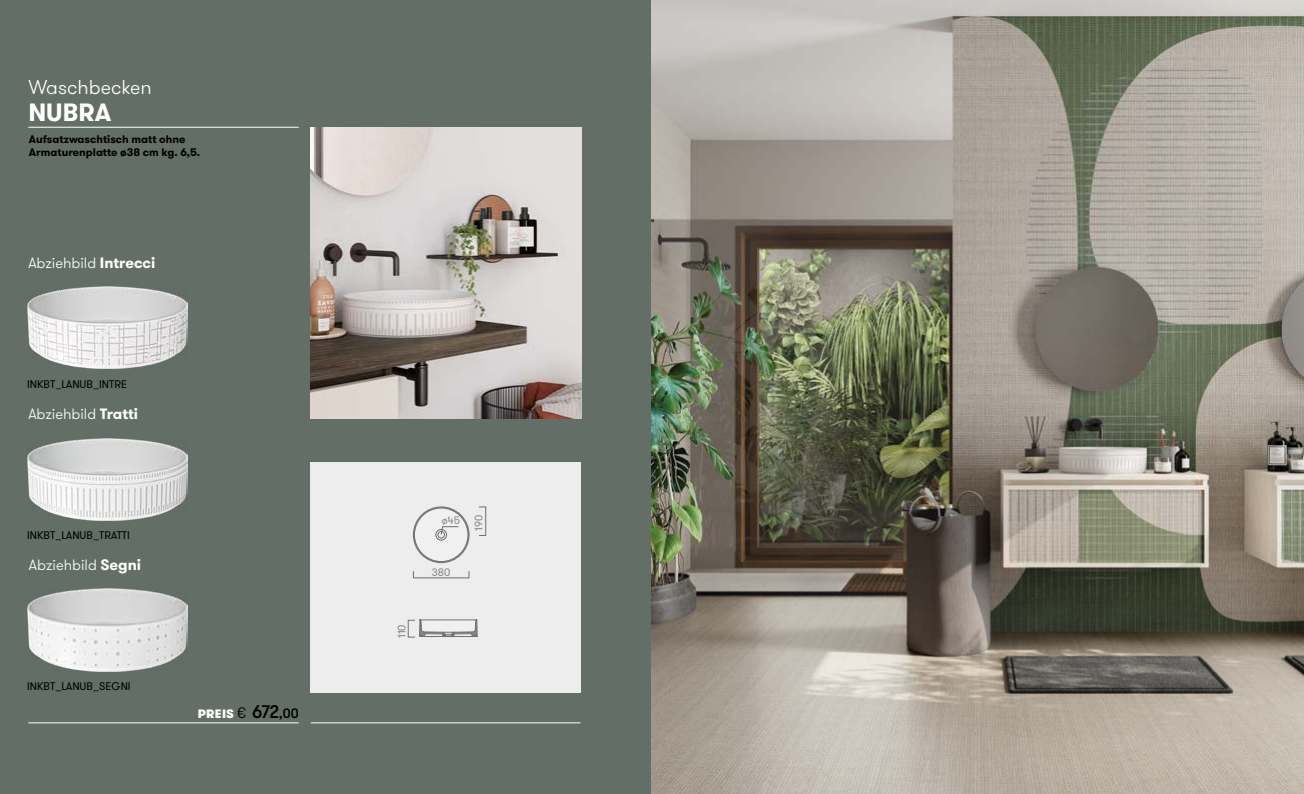
<style>
.page{position:relative;width:1304px;height:794px;background:#fff}
.page>*{position:absolute;margin:0;border:0;box-sizing:border-box;transform-origin:0 0}
.t1{font:700 25px "GT Walsheim";color:#fff}
.t2{font:300 20px "GT Walsheim";color:#fff}
.t3{font:300 15px "GT Walsheim";color:#fff}
.t4{font:900 12.2px "GT Walsheim";letter-spacing:.02em;color:#fff}
.t5{font:11px "GT Walsheim";color:#000}
.t6{font:700 11px/13.2px "GT Walsheim";color:#000}
.t7{font:10.7px "GT Walsheim";color:#878787}
.s1{font-weight:700}
.s2{font-weight:300;font-size:15.2px;color:#000}
.s3{font-weight:500;font-size:18.2px;color:#000}
.s4{font-weight:500;font-size:13.7px;color:#000}
</style>
<div class="page">
<div style="left:0;top:0;width:652px;height:794px;background:#626e66"></div>
<div style="left:311px;top:462px;width:270px;height:231px;background:#ededed"></div>
<img style="left:28px;top:589px;width:160px;height:82px">
<img style="left:28px;top:286px;width:160px;height:83px">
<img style="left:28px;top:438px;width:160px;height:82px">
<hr style="left:28px;top:127px;width:271px;height:1px;background:#fff">
<hr style="left:28px;top:722px;width:271px;height:1px;background:#fff">
<hr style="left:311px;top:722px;width:269px;height:1px;background:#fff">
<img style="left:652px;top:0;width:652px;height:794px">
<img style="left:311px;top:127px;width:270px;height:291px">
<svg style="left:419px;top:619px;width:59px;height:18px"></svg>
<div style="left:408px;top:620px;width:7px;height:17px;border:1px solid #70706e"></div>
<svg style="left:412px;top:506px;width:75px;height:73px"></svg>
<h2 class="t2" style="left:28px;top:74px;width:125px">Waschbecken</h2>
<h1 class="t1" style="left:28px;top:95px;width:85px">NUBRA</h1>
<p class="t6" style="left:29px;top:133px;width:173px">Aufsatzwaschtisch matt ohne<br>Armaturenplatte ø38 cm kg. 6,5.</p>
<h3 class="t3" style="left:28px;top:253px;width:128px">Abziehbild <span class="s1">Intrecci</span></h3>
<p class="t5" style="left:27px;top:378px;width:102px">INKBT_LANUB_INTRE</p>
<h3 class="t3" style="left:28px;top:404px;width:111px">Abziehbild <span class="s1">Tratti</span></h3>
<p class="t5" style="left:27px;top:528px;width:104px">INKBT_LANUB_TRATTI</p>
<h3 class="t3" style="left:29px;top:555px;width:114px">Abziehbild <span class="s1">Segni</span></h3>
<p class="t5" style="left:27px;top:679px;width:105px">INKBT_LANUB_SEGNI</p>
<p class="t4" style="left:198px;top:705px;width:102px">PREIS <span class="s2">€</span> <span class="s3">672</span><span class="s4">,00</span></p>
<p class="t7" style="left:395px;top:638px;width:15px;rotate:-90deg">110</p>
<p class="t7" style="left:442px;top:514px;width:20px">ø45</p>
<p class="t7" style="left:432px;top:565px;width:20px">380</p>
<p class="t7" style="left:472px;top:530px;width:17px;rotate:-90deg">190</p>
</div>
